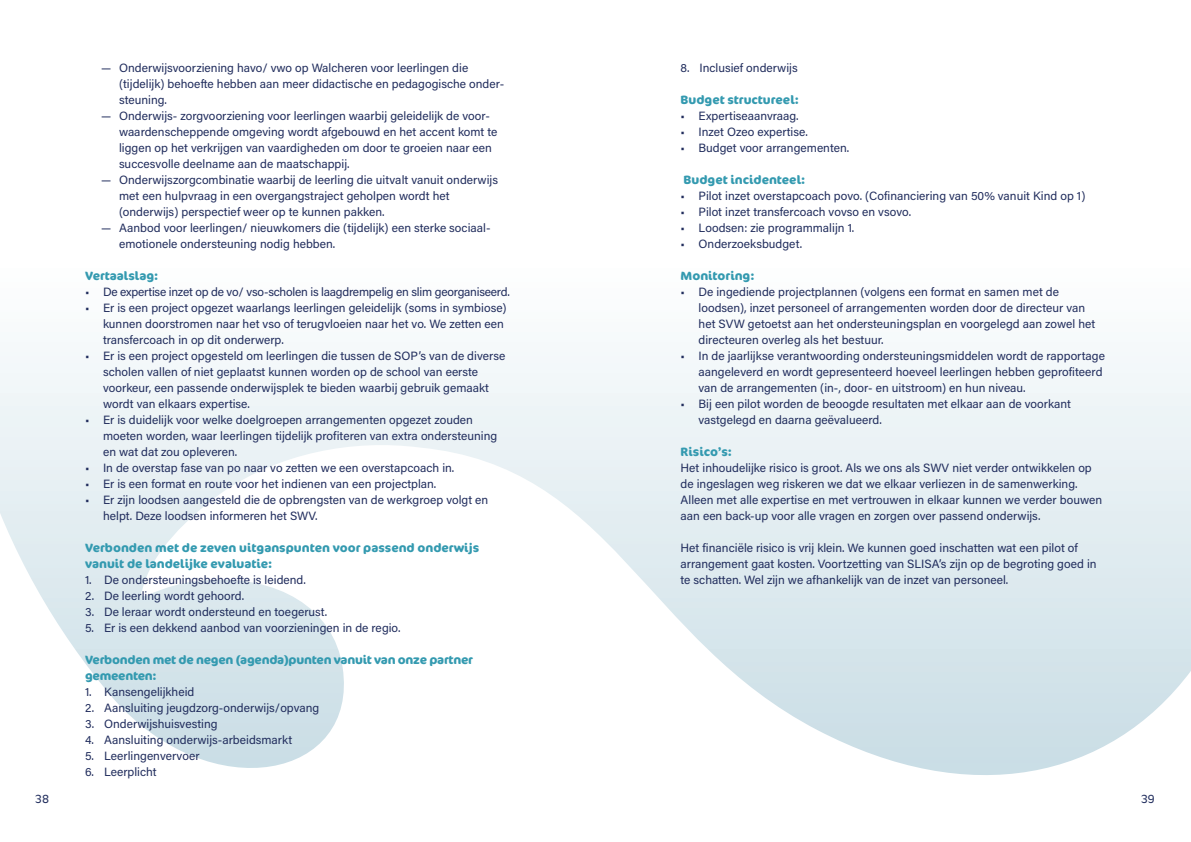
<style>
.page{position:relative;width:1191px;height:842px;background:#fff}
.page>*{position:absolute;margin:0;border:0;box-sizing:border-box;transform-origin:0 0}
.t1{font:12px/16px "Acumin Variable Concept";color:#212d5d}
.t2{font:700 12px/16px "Cocon Pro";color:#349ab0}
.t3{font:12px "Acumin Variable Concept";letter-spacing:-.02em;color:#212d5d}
.t4{font:700 12px/16px "Cocon Pro";letter-spacing:-.02em;color:#349ab0}
.t5{font:300 12px "Cocon Pro";color:#212d5d}
</style>
<div class="page">
<div style="left:0;top:352px;width:1191px;height:87px;background:#f0f5f7"></div>
<svg style="left:0;top:439px;width:1191px;height:336px"></svg>
<p class="t1" style="left:119px;top:59px;width:387px;text-indent:-18px">— Onderwijsvoorziening havo/ vwo op Walcheren voor leerlingen die (tijdelijk) behoefte hebben aan meer didactische en pedagogische onder&shy;steuning.</p>
<p class="t1" style="left:119px;top:107px;width:380px;text-indent:-18px">— Onderwijs- zorgvoorziening voor leerlingen waarbij geleidelijk de voor&shy;waardenscheppende omgeving wordt afgebouwd en het accent komt te liggen op het verkrijgen van vaardigheden om door te groeien naar een succesvolle deelname aan de maatschappij.</p>
<p class="t1" style="left:119px;top:171px;width:380px;text-indent:-18px">— Onderwijszorgcombinatie waarbij de leerling die uitvalt vanuit onderwijs met een hulpvraag in een overgangstraject geholpen wordt het (onderwijs) perspectief weer op te kunnen pakken.</p>
<p class="t1" style="left:119px;top:219px;width:373px;text-indent:-18px">— Aanbod voor leerlingen/ nieuwkomers die (tijdelijk) een sterke sociaal&shy;emotionele ondersteuning nodig hebben.</p>
<p class="t2" style="left:85px;top:267px;width:75px">Vertaalslag:</p>
<p class="t3" style="left:85px;top:283px;width:426px">• De expertise inzet op de vo/ vso-scholen is laagdrempelig en slim georganiseerd.</p>
<p class="t1" style="left:103px;top:299px;width:405px;text-indent:-18px">• Er is een project opgezet waarlangs leerlingen geleidelijk (soms in symbiose) kunnen doorstromen naar het vso of terugvloeien naar het vo. We zetten een transfercoach in op dit onderwerp.</p>
<p class="t1" style="left:103px;top:347px;width:404px;text-indent:-18px">• Er is een project opgesteld om leerlingen die tussen de SOP’s van de diverse scholen vallen of niet geplaatst kunnen worden op de school van eerste voorkeur, een passende onderwijsplek te bieden waarbij gebruik gemaakt wordt van elkaars expertise.</p>
<p class="t1" style="left:103px;top:411px;width:396px;text-indent:-18px">• Er is duidelijk voor welke doelgroepen arrangementen opgezet zouden moeten worden, waar leerlingen tijdelijk profiteren van extra ondersteuning en wat dat zou opleveren.</p>
<p class="t1" style="left:85px;top:459px;width:371px">• In de overstap fase van po naar vo zetten we een overstapcoach in.</p>
<p class="t1" style="left:85px;top:475px;width:353px">• Er is een format en route voor het indienen van een projectplan.</p>
<p class="t1" style="left:103px;top:491px;width:387px;text-indent:-18px">• Er zijn loodsen aangesteld die de opbrengsten van de werkgroep volgt en helpt. Deze loodsen informeren het SWV.</p>
<p class="t2" style="left:85px;top:539px;width:395px">Verbonden met de zeven uitganspunten voor passend onderwijs vanuit de landelijke evaluatie:</p>
<p class="t1" style="left:85px;top:571px;width:222px">1. De ondersteuningsbehoefte is leidend.</p>
<p class="t1" style="left:85px;top:587px;width:161px">2. De leerling wordt gehoord.</p>
<p class="t1" style="left:85px;top:603px;width:244px">3. De leraar wordt ondersteund en toegerust.</p>
<p class="t1" style="left:85px;top:619px;width:317px">5. Er is een dekkend aanbod van voorzieningen in de regio.</p>
<p class="t4" style="left:85px;top:651px;width:389px">Verbonden met de negen (agenda)punten vanuit van onze partner gemeenten:</p>
<p class="t1" style="left:85px;top:683px;width:111px">1. Kansengelijkheid</p>
<p class="t1" style="left:85px;top:699px;width:236px">2. Aansluiting jeugdzorg-onderwijs/opvang</p>
<p class="t1" style="left:85px;top:715px;width:134px">3. Onderwijshuisvesting</p>
<p class="t1" style="left:85px;top:731px;width:209px">4. Aansluiting onderwijs-arbeidsmarkt</p>
<p class="t1" style="left:85px;top:747px;width:116px">5. Leerlingenvervoer</p>
<p class="t1" style="left:85px;top:763px;width:73px">6. Leerplicht</p>
<p class="t1" style="left:680px;top:59px;width:119px">8. Inclusief onderwijs</p>
<p class="t2" style="left:680px;top:91px;width:120px">Budget structureel:</p>
<p class="t1" style="left:680px;top:107px;width:119px">• Expertiseaanvraag.</p>
<p class="t1" style="left:680px;top:123px;width:129px">• Inzet Ozeo expertise.</p>
<p class="t1" style="left:680px;top:139px;width:170px">• Budget voor arrangementen.</p>
<p class="t2" style="left:683px;top:171px;width:123px">Budget incidenteel:</p>
<p class="t1" style="left:680px;top:187px;width:406px">• Pilot inzet overstapcoach povo. (Cofinanciering van 50% vanuit Kind op 1)</p>
<p class="t1" style="left:680px;top:203px;width:232px">• Pilot inzet transfercoach vovso en vsovo.</p>
<p class="t1" style="left:680px;top:219px;width:175px">• Loodsen: zie programmalijn 1.</p>
<p class="t1" style="left:680px;top:235px;width:123px">• Onderzoeksbudget.</p>
<p class="t2" style="left:680px;top:267px;width:75px">Monitoring:</p>
<p class="t1" style="left:698px;top:283px;width:398px;text-indent:-18px">• De ingediende projectplannen (volgens een format en samen met de loodsen), inzet personeel of arrangementen worden door de directeur van het SVW getoetst aan het ondersteuningsplan en voorgelegd aan zowel het directeuren overleg als het bestuur.</p>
<p class="t1" style="left:698px;top:347px;width:408px;text-indent:-18px">• In de jaarlijkse verantwoording ondersteuningsmiddelen wordt de rapportage aangeleverd en wordt gepresenteerd hoeveel leerlingen hebben geprofiteerd van de arrangementen (in-, door- en uitstroom) en hun niveau.</p>
<p class="t1" style="left:698px;top:395px;width:374px;text-indent:-18px">• Bij een pilot worden de beoogde resultaten met elkaar aan de voorkant vastgelegd en daarna geëvalueerd.</p>
<p class="t2" style="left:680px;top:443px;width:53px">Risico’s:</p>
<p class="t1" style="left:680px;top:459px;width:423px">Het inhoudelijke risico is groot. Als we ons als SWV niet verder ontwikkelen op de ingeslagen weg riskeren we dat we elkaar verliezen in de samenwerking.<br>Alleen met alle expertise en met vertrouwen in elkaar kunnen we verder bouwen aan een back-up voor alle vragen en zorgen over passend onderwijs.</p>
<p class="t1" style="left:680px;top:539px;width:417px">Het financiële risico is vrij klein. We kunnen goed inschatten wat een pilot of arrangement gaat kosten. Voortzetting van SLISA’s zijn op de begroting goed in te schatten. Wel zijn we afhankelijk van de inzet van personeel.</p>
<p class="t5" style="left:35px;top:791px;width:15px">38</p>
<p class="t5" style="left:1141px;top:791px;width:15px">39</p>
</div>
